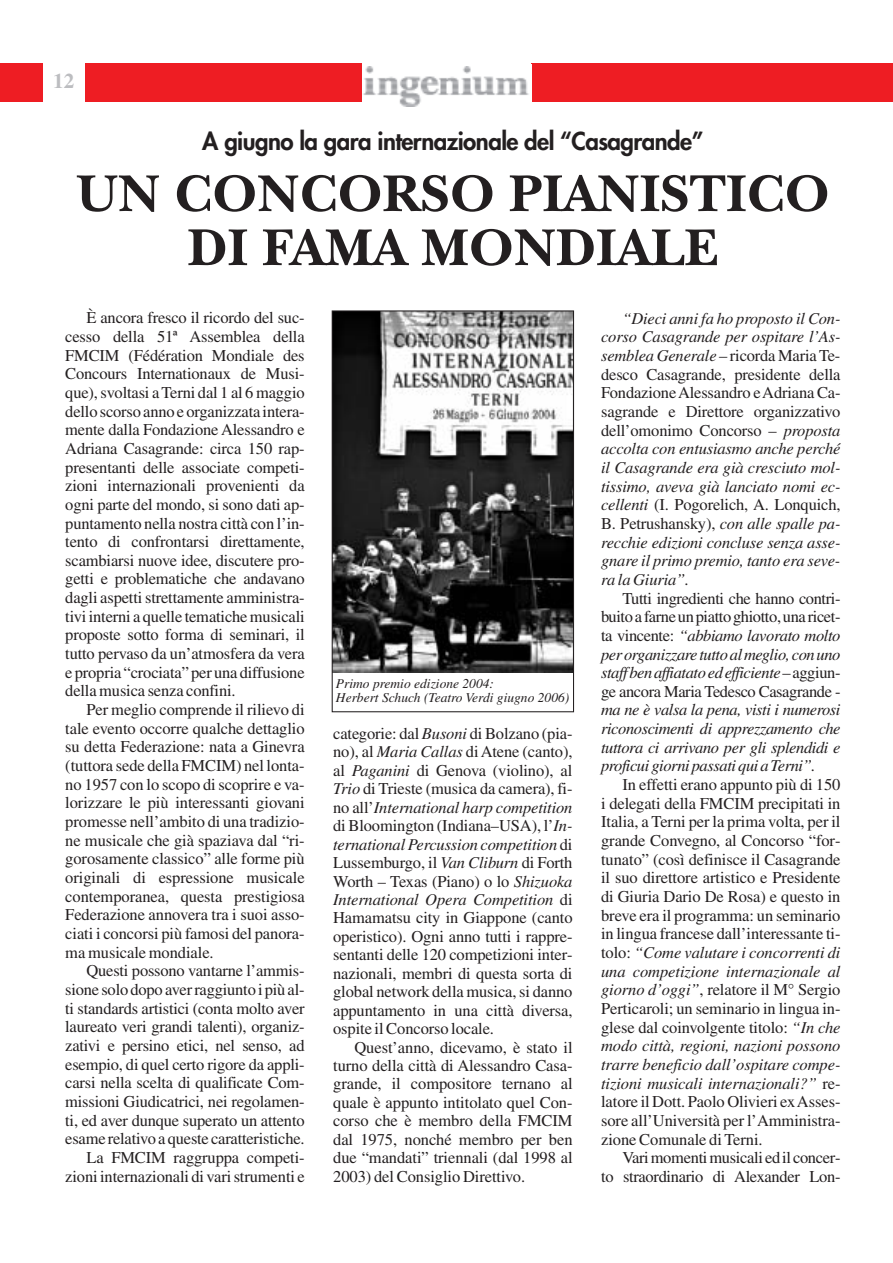
<style>
.page{position:relative;width:893px;height:1263px;background:#fff}
.page>*{position:absolute;margin:0;border:0;box-sizing:border-box;transform-origin:0 0}
.t1{font:700 54px/54px "New Baskerville";color:#231f20;text-align:center}
.t2{font:800 24px "Futura";letter-spacing:-.025em;color:#231f20}
.t3{font:700 21px "Times";color:#bcbdc0}
.t4{font:16.5px/18.6px "Times";letter-spacing:-.01em;color:#231f20;text-align:justify}
.t5{font:italic 16.5px/18.6px "Times";letter-spacing:-.025em;color:#231f20;text-align:justify}
.t6{font:italic 13.5px/13.5px "Times";color:#231f20}
.s1{font-style:italic}
.s2{font-style:normal}
</style>
<div class="page">
<img style="left:334px;top:312px;width:238px;height:361px">
<div style="left:332px;top:310px;width:242px;height:402px;border:1px solid #231f20"></div>
<div style="left:531px;top:64px;width:362px;height:38px;background:#ee1d23"></div>
<img style="left:361px;top:67px;width:168px;height:40px">
<div style="left:85px;top:64px;width:276px;height:38px;background:#ee1d23"></div>
<div style="left:0;top:64px;width:43px;height:38px;background:#ee1d23"></div>
<p class="t3" style="left:53px;top:74px;width:22px">12</p>
<h2 class="t2" style="left:202px;top:130px;width:503px">A giugno la gara internazionale del “Casagrande”</h2>
<h1 class="t1" style="left:76px;top:173px;width:755px">UN CONCORSO PIANISTICO<br>DI FAMA MONDIALE</h1>
<p class="t4" style="left:65px;top:310px;width:241px;text-indent:21px">È ancora fresco il ricordo del suc&shy;cesso della 51ª Assemblea della FMCIM (Fédération Mondiale des Concours Internationaux de Musi&shy;que), svoltasi a Terni dal 1 al 6 maggio dello scorso anno e organizzata intera&shy;mente dalla Fondazione Alessandro e Adriana Casagrande: circa 150 rap&shy;presentanti delle associate competi&shy;zioni internazionali provenienti da ogni parte del mondo, si sono dati ap&shy;puntamento nella nostra città con l’in&shy;tento di confrontarsi direttamente, scambiarsi nuove idee, discutere pro&shy;getti e problematiche che andavano dagli aspetti strettamente amministra&shy;tivi interni a quelle tematiche musicali proposte sotto forma di seminari, il tutto pervaso da un’atmosfera da vera e propria “crociata” per una diffusione della musica senza confini.</p>
<p class="t4" style="left:65px;top:702px;width:241px;text-indent:21px">Per meglio comprende il rilievo di tale evento occorre qualche dettaglio su detta Federazione: nata a Ginevra (tuttora sede della FMCIM) nel lonta&shy;no 1957 con lo scopo di scoprire e va&shy;lorizzare le più interessanti giovani promesse nell’ambito di una tradizio&shy;ne musicale che già spaziava dal “ri&shy;gorosamente classico” alle forme più originali di espressione musicale contemporanea, questa prestigiosa Federazione annovera tra i suoi asso&shy;ciati i concorsi più famosi del panora&shy;ma musicale mondiale.</p>
<p class="t4" style="left:65px;top:963px;width:241px;text-align:right">Questi possono vantarne l’ammis&shy;sione solo dopo aver raggiunto i più al&shy;ti standards artistici (conta molto aver laureato veri grandi talenti), organiz&shy;zativi e persino etici, nel senso, ad esempio, di quel certo rigore da appli&shy;carsi nella scelta di qualificate Com&shy;missioni Giudicatrici, nei regolamen&shy;ti, ed aver dunque superato un attento esame relativo a queste caratteristiche.<br>La FMCIM raggruppa competi&shy;zioni internazionali di vari strumenti e</p>
<p class="t6" style="left:336px;top:678px;width:235px">Primo premio edizione 2004:<br>Herbert Schuch (Teatro Verdi giugno 2006)</p>
<p class="t4" style="left:333px;top:726px;width:241px">categorie: dal <span class="s1">Busoni</span> di Bolzano (pia&shy;no), al <span class="s1">Maria Callas</span> di Atene (canto), al <span class="s1">Paganini</span> di Genova (violino), al <span class="s1">Trio</span> di Trieste (musica da camera), fi&shy;no all’<span class="s1">International harp competition </span>di Bloomington (Indiana–USA), l’<span class="s1">In&shy;ternational Percussion competition</span> di Lussemburgo, il <span class="s1">Van Cliburn</span> di Forth Worth – Texas (Piano) o lo <span class="s1">Shizuoka International Opera Competition</span> di Hamamatsu city in Giappone (canto operistico). Ogni anno tutti i rappre&shy;sentanti delle 120 competizioni inter&shy;nazionali, membri di questa sorta di global network della musica, si danno appuntamento in una città diversa, ospite il Concorso locale.</p>
<p class="t4" style="left:333px;top:1039px;width:241px;text-indent:21px">Quest’anno, dicevamo, è stato il turno della città di Alessandro Casa&shy;grande, il compositore ternano al quale è appunto intitolato quel Con&shy;corso che è membro della FMCIM dal 1975, nonché membro per ben due “mandati” triennali (dal 1998 al 2003) del Consiglio Direttivo.</p>
<p class="t5" style="left:601px;top:310px;width:241px;text-indent:21px">“Dieci anni fa ho proposto il Con&shy;corso Casagrande per ospitare l’As&shy;semblea Generale <span class="s2">– ricorda Maria Te&shy;desco Casagrande, presidente della FondazioneAlessandro eAdriana Ca&shy;sagrande e Direttore organizzativo dell’omonimo Concorso –</span> proposta accolta con entusiasmo anche perché il Casagrande era già cresciuto mol&shy;tissimo, aveva già lanciato nomi ec&shy;cellenti <span class="s2">(I. Pogorelich, A. Lonquich, B. Petrushansky),</span> con alle spalle pa&shy;recchie edizioni concluse senza asse&shy;gnare il primo premio, tanto era seve&shy;ra la Giuria”.</p>
<p class="t4" style="left:601px;top:590px;width:241px;text-indent:21px">Tutti ingredienti che hanno contri&shy;buitoafarneunpiattoghiotto,unaricet&shy;ta vincente: <span class="s1">“abbiamo lavorato molto perorganizzaretuttoalmeglio,conuno staffbenaffiatatoedefficiente</span>–aggiun&shy;ge ancora Maria Tedesco Casagrande -</p>
<p class="t5" style="left:601px;top:702px;width:241px">ma ne è valsa la pena, visti i numerosi riconoscimenti di apprezzamento che tuttora ci arrivano per gli splendidi e proficui giorni passati qui aTerni”.</p>
<p class="t4" style="left:601px;top:777px;width:241px;text-indent:21px">In effetti erano appunto più di 150 i delegati della FMCIM precipitati in Italia, a Terni per la prima volta, per il grande Convegno, al Concorso “for&shy;tunato” (così definisce il Casagrande il suo direttore artistico e Presidente di Giuria Dario De Rosa) e questo in breve era il programma: un seminario in lingua francese dall’interessante ti&shy;tolo: <span class="s1">“Come valutare i concorrenti di una competizione internazionale al giorno d’oggi”</span>, relatore il M° Sergio Perticaroli; un seminario in lingua in&shy;glese dal coinvolgente titolo: <span class="s1">“In che modo città, regioni, nazioni possono trarre beneficio dall’ospitare compe&shy;tizioni musicali internazionali?”</span> re&shy;latore il Dott. Paolo Olivieri exAsses&shy;sore all’Università per l’Amministra&shy;zione Comunale di Terni.</p>
<p class="t4" style="left:601px;top:1150px;width:241px;text-align:right">Varimomentimusicaliedilconcer-<br>to straordinario di Alexander Lon-</p>
</div>
